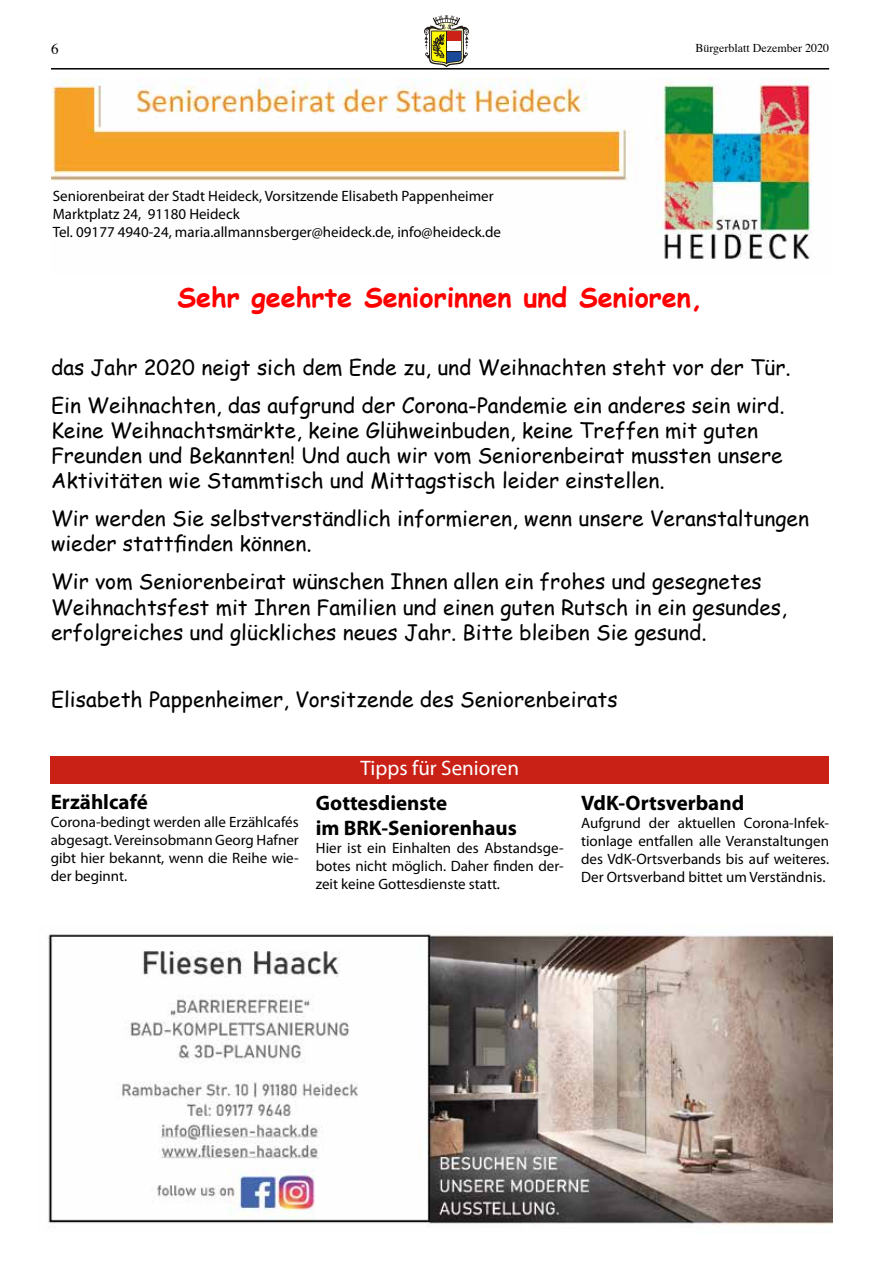
<style>
.page{position:relative;width:893px;height:1263px;background:#fff}
.page>*{position:absolute;margin:0;border:0;box-sizing:border-box;transform-origin:0 0}
.t1{font:700 27px "Comic Sans MS";color:#f00}
.t2{font:21px/25.2px "Comic Sans MS";color:#000}
.t3{font:700 21px/25.2px "Myriad Pro";color:#000}
.t4{font:21px "Myriad Pro";color:#fff}
.t5{font:15px/18px "Myriad Pro";color:#000;text-align:justify}
.t6{font:15px "Times";color:#000}
.t7{font:12px "Times";color:#000}
</style>
<div class="page">
<hr style="left:51px;top:68px;width:778px;height:2px;background:#000">
<svg style="left:424px;top:15px;width:45px;height:52px"></svg>
<img style="left:51px;top:79px;width:761px;height:181px">
<div style="left:51px;top:756px;width:778px;height:28px;background:#ca2117"></div>
<img style="left:48px;top:933px;width:785px;height:293px">
<p class="t6" style="left:51px;top:35px;width:9px">6</p>
<p class="t7" style="left:695px;top:36px;width:135px">Bürgerblatt Dezember 2020</p>
<p class="t5" style="left:53px;top:187px;width:450px;text-align:left">Seniorenbeirat der Stadt Heideck, Vorsitzende Elisabeth Pappenheimer<br>Marktplatz 24, 91180 Heideck<br>Tel. 09177 4940-24, maria.allmannsberger@heideck.de, info@heideck.de</p>
<p class="t1" style="left:177px;top:277px;width:527px">Sehr geehrte Seniorinnen und Senioren,</p>
<p class="t2" style="left:51px;top:347px;width:741px;line-height:38px">das Jahr 2020 neigt sich dem Ende zu, und Weihnachten steht vor der Tür.<br>Ein Weihnachten, das aufgrund der Corona-Pandemie ein anderes sein wird.</p>
<p class="t2" style="left:51px;top:417px;width:733px">Keine Weihnachtsmärkte, keine Glühweinbuden, keine Treffen mit guten<br>Freunden und Bekannten! Und auch wir vom Seniorenbeirat mussten unsere<br>Aktivitäten wie Stammtisch und Mittagstisch leider einstellen.</p>
<p class="t2" style="left:51px;top:505px;width:759px">Wir werden Sie selbstverständlich informieren, wenn unsere Veranstaltungen wieder stattfinden können.</p>
<p class="t2" style="left:51px;top:568px;width:737px">Wir vom Seniorenbeirat wünschen Ihnen allen ein frohes und gesegnetes<br>Weihnachtsfest mit Ihren Familien und einen guten Rutsch in ein gesundes, erfolgreiches und glückliches neues Jahr. Bitte bleiben Sie gesund.</p>
<p class="t2" style="left:51px;top:686px;width:568px">Elisabeth Pappenheimer, Vorsitzende des Seniorenbeirats</p>
<p class="t3" style="left:51px;top:789px;width:99px">Erzählcafé</p>
<p class="t5" style="left:51px;top:813px;width:250px">Corona-bedingt werden alle Erzählcafés abgesagt. Vereinsobmann Georg Hafner gibt hier bekannt, wenn die Reihe wie&shy;der beginnt.</p>
<p class="t4" style="left:360px;top:755px;width:160px">Tipps für Senioren</p>
<p class="t3" style="left:316px;top:789px;width:203px">Gottesdienste<br>im BRK-Seniorenhaus</p>
<p class="t5" style="left:316px;top:839px;width:250px">Hier ist ein Einhalten des Abstandsge&shy;botes nicht möglich. Daher finden der&shy;zeit keine Gottesdienste statt.</p>
<p class="t3" style="left:581px;top:789px;width:165px">VdK-Ortsverband</p>
<p class="t5" style="left:581px;top:813px;width:250px">Aufgrund der aktuellen Corona-Infek&shy;tionlage entfallen alle Veranstaltungen des VdK-Ortsverbands bis auf weiteres.<br>Der Ortsverband bittet um Verständnis.</p>
</div>
